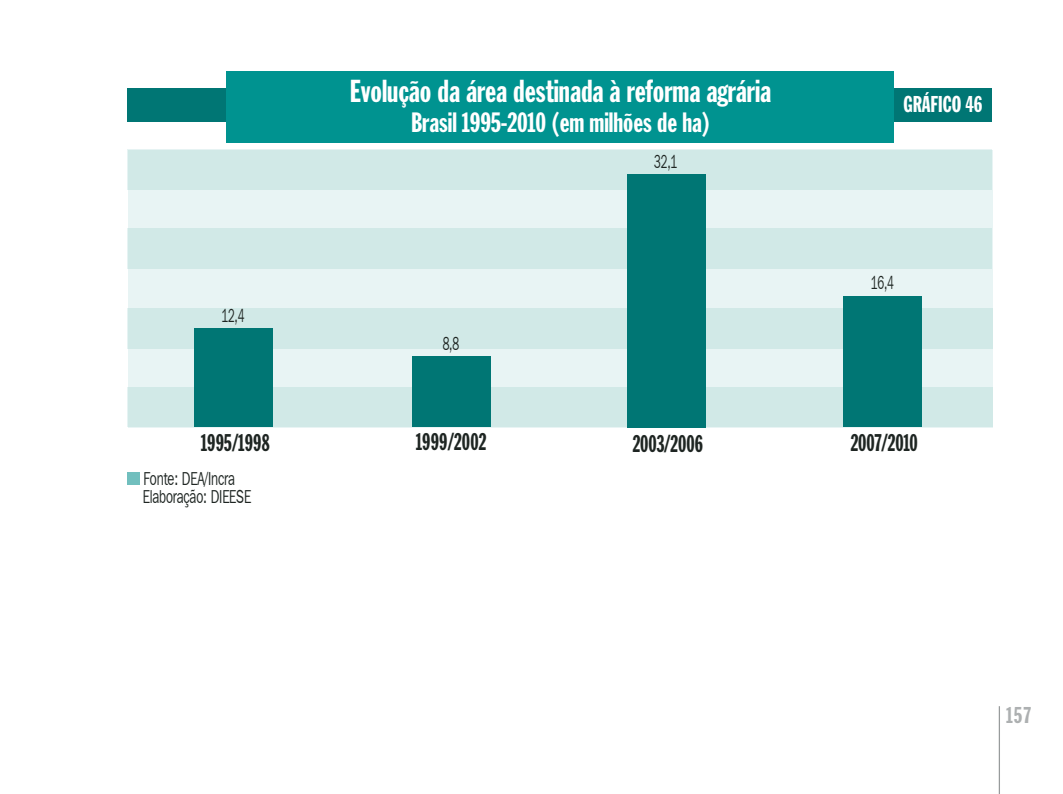
<style>
.page{position:relative;width:1063px;height:794px;background:#fff}
.page>*{position:absolute;margin:0;border:0;box-sizing:border-box;transform-origin:0 0}
.t1{font:31.25px "Franklin Gothic Extra Cond";color:#fff}
.t2{font:27.5px "Franklin Gothic Extra Cond";color:#fff}
.t3{font:23.75px "Franklin Gothic Extra Cond";letter-spacing:.005em;color:#1e2522;scale:.9 1}
.t4{font:22.5px "Franklin Gothic Extra Cond";color:#fff}
.t5{font:22.5px "Franklin Gothic Extra Cond";color:#adb0b1}
.t6{font:18.75px/17.5px "Franklin Gothic IT Cby BT";letter-spacing:-.01em;color:#1e2522;scale:.7 1}
.t7{font:18.75px "Franklin Gothic IT Cby BT";letter-spacing:-.01em;color:#1e2522;scale:.6 1}
</style>
<div class="page">
<div style="left:128px;top:89px;width:864px;height:33px;background:#007674"></div>
<div style="left:226px;top:71px;width:668px;height:71px;background:#009390"></div>
<hr style="left:999px;top:706px;width:1px;height:88px;background:#989b9c">
<svg style="left:128px;top:150px;width:865px;height:277px;background:#d9eceb"></svg>
<div style="left:128px;top:473px;width:12px;height:12px;background:#71bfbe"></div>
<div style="left:844px;top:296px;width:78px;height:131px;background:#007674"></div>
<div style="left:412px;top:356px;width:78px;height:71px;background:#007674"></div>
<div style="left:194px;top:328px;width:78px;height:99px;background:#007674"></div>
<div style="left:627px;top:175px;width:78px;height:253px;background:#007674"></div>
<p class="t7" style="left:221px;top:304px;width:40px">12,4</p>
<p class="t1" style="left:350px;top:75px;width:423px">Evolução da área destinada à reforma agrária</p>
<p class="t2" style="left:411px;top:108px;width:300px">Brasil 1995-2010 (em milhões de ha)</p>
<p class="t7" style="left:443px;top:332px;width:29px">8,8</p>
<p class="t7" style="left:654px;top:149px;width:40px">32,1</p>
<p class="t4" style="left:904px;top:92px;width:18px">Gráfic</p>
<p class="t4" style="left:952px;top:92px;width:32px">o 46</p>
<p class="t7" style="left:871px;top:270px;width:40px">16,4</p>
<p class="t3" style="left:201px;top:430px;width:78px">1995/1998</p>
<p class="t3" style="left:416px;top:429px;width:80px">1999/2002</p>
<p class="t3" style="left:851px;top:430px;width:76px">2007/2010</p>
<p class="t3" style="left:633px;top:431px;width:80px">2003/2006</p>
<p class="t6" style="left:143px;top:469px;width:156px">Fonte: DEA/Incra<br>Elaboração: DIEESE</p>
<p class="t5" style="left:1006px;top:702px;width:26px">157</p>
</div>
